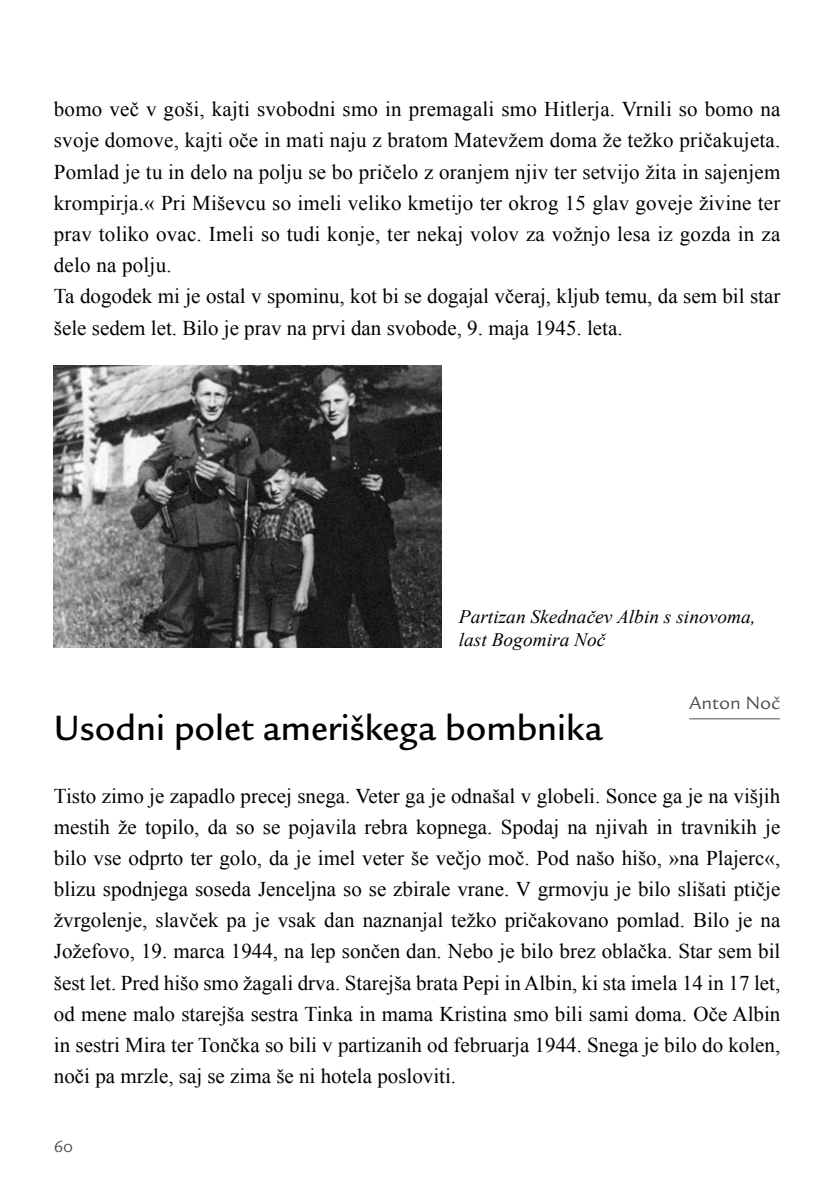
<style>
.page{position:relative;width:840px;height:1191px;background:#fff}
.page>*{position:absolute;margin:0;border:0;box-sizing:border-box;transform-origin:0 0}
.t1{font:500 36.4px "Legacy San Itc TEE";color:#000}
.t2{font:21px/31.2px "Times New Roman";letter-spacing:.01em;color:#000}
.t3{font:italic 19px/23.2px "Times New Roman";color:#000}
.t4{font:18.6px "Legacy San Itc TEE";color:#4d4d4f}
.t5{font:18px "Legacy San Itc SCTEE";color:#4d4d4f}
</style>
<div class="page">
<img style="left:54px;top:366px;width:387px;height:281px">
<hr style="left:689px;top:718px;width:90px;height:1px;background:#4d4d4f">
<p class="t2" style="left:54px;top:93px;width:727px">bomo več v goši, kajti svobodni smo in premagali smo Hitlerja. Vrnili so bomo na svoje domove, kajti oče in mati naju z bratom Matevžem doma že težko pričakujeta.<br>Pomlad je tu in delo na polju se bo pričelo z oranjem njiv ter setvijo žita in sajenjem krompirja.« Pri Miševcu so imeli veliko kmetijo ter okrog 15 glav goveje živine ter prav toliko ovac. Imeli so tudi konje, ter nekaj volov za vožnjo lesa iz gozda in za delo na polju.<br>Ta dogodek mi je ostal v spominu, kot bi se dogajal včeraj, kljub temu, da sem bil star šele sedem let. Bilo je prav na prvi dan svobode, 9. maja 1945. leta.</p>
<p class="t3" style="left:458px;top:605px;width:298px">Partizan Skednačev Albin s sinovoma, last Bogomira Noč</p>
<p class="t4" style="left:689px;top:691px;width:92px">Anton Noč</p>
<h1 class="t1" style="left:54px;top:706px;width:550px">Usodni polet ameriškega bombnika</h1>
<p class="t2" style="left:54px;top:779px;width:727px;text-align:justify">Tisto zimo je zapadlo precej snega. Veter ga je odnašal v globeli. Sonce ga je na višjih mestih že topilo, da so se pojavila rebra kopnega. Spodaj na njivah in travnikih je bilo vse odprto ter golo, da je imel veter še večjo moč. Pod našo hišo, »na Plajerc«, blizu spodnjega soseda Jenceljna so se zbirale vrane. V grmovju je bilo slišati ptičje žvrgolenje, slavček pa je vsak dan naznanjal težko pričakovano pomlad. Bilo je na Jožefovo, 19. marca 1944, na lep sončen dan. Nebo je bilo brez oblačka. Star sem bil šest let. Pred hišo smo žagali drva. Starejša brata Pepi in Albin, ki sta imela 14 in 17 let, od mene malo starejša sestra Tinka in mama Kristina smo bili sami doma. Oče Albin in sestri Mira ter Tončka so bili v partizanih od februarja 1944. Snega je bilo do kolen, noči pa mrzle, saj se zima še ni hotela posloviti.</p>
<p class="t5" style="left:54px;top:1136px;width:21px">60</p>
</div>
